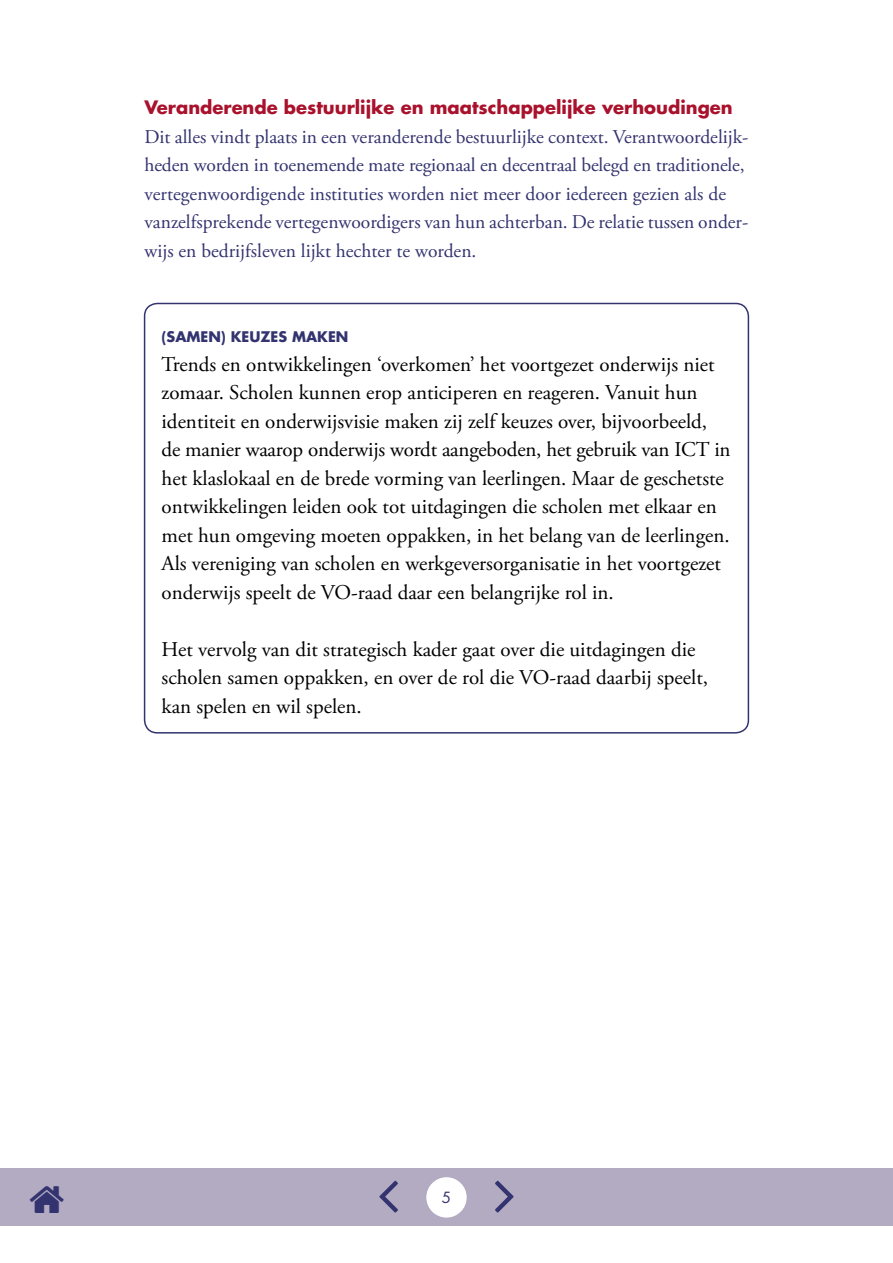
<style>
.page{position:relative;width:893px;height:1263px;background:#fff}
.page>*{position:absolute;margin:0;border:0;box-sizing:border-box;transform-origin:0 0}
.t1{font:21px/28.5px "Adobe Garamond Pro";color:#000}
.t2{font:19.5px/28.5px "Adobe Garamond Pro";color:#333370}
.t3{font:700 18px "Futura Std";color:#a9112c}
.t4{font:15px "Futura Std";color:#333370}
.t5{font:700 14.25px "Futura Std";color:#333370}
</style>
<div class="page">
<div style="left:144px;top:303px;width:605px;height:430px;border:2px solid #333370;border-radius:13px"></div>
<div style="left:0;top:1169px;width:893px;height:57px;background:#b3abc2"></div>
<div style="left:426px;top:1177px;width:41px;height:40px;background:#fff;border-radius:50%"></div>
<p class="t3" style="left:145px;top:99px;width:590px">Veranderende bestuurlijke en maatschappelijke verhoudingen</p>
<p class="t2" style="left:145px;top:124px;width:605px">Dit alles vindt plaats in een veranderende bestuurlijke context. Verantwoordelijk&shy;heden worden in toenemende mate regionaal en decentraal belegd en traditionele, vertegenwoordigende instituties worden niet meer door iedereen gezien als de vanzelfsprekende vertegenwoordigers van hun achterban. De relatie tussen onder&shy;wijs en bedrijfsleven lijkt hechter te worden.</p>
<p class="t5" style="left:162px;top:330px;width:188px">(SAMEN) KEUZES MAKEN</p>
<p class="t1" style="left:162px;top:352px;width:570px">Trends en ontwikkelingen ‘overkomen’ het voortgezet onderwijs niet zomaar. Scholen kunnen erop anticiperen en reageren. Vanuit hun identiteit en onderwijsvisie maken zij zelf keuzes over, bijvoorbeeld, de manier waarop onderwijs wordt aangeboden, het gebruik van ICT in het klaslokaal en de brede vorming van leerlingen. Maar de geschetste ontwikkelingen leiden ook tot uitdagingen die scholen met elkaar en met hun omgeving moeten oppakken, in het belang van de leerlingen.<br>Als vereniging van scholen en werkgeversorganisatie in het voortgezet onderwijs speelt de VO-raad daar een belangrijke rol in.</p>
<p class="t1" style="left:162px;top:637px;width:548px">Het vervolg van dit strategisch kader gaat over die uitdagingen die scholen samen oppakken, en over de rol die VO-raad daarbij speelt, kan spelen en wil spelen.</p>
<p class="t4" style="left:442px;top:1191px;width:11px">5</p>
</div>
